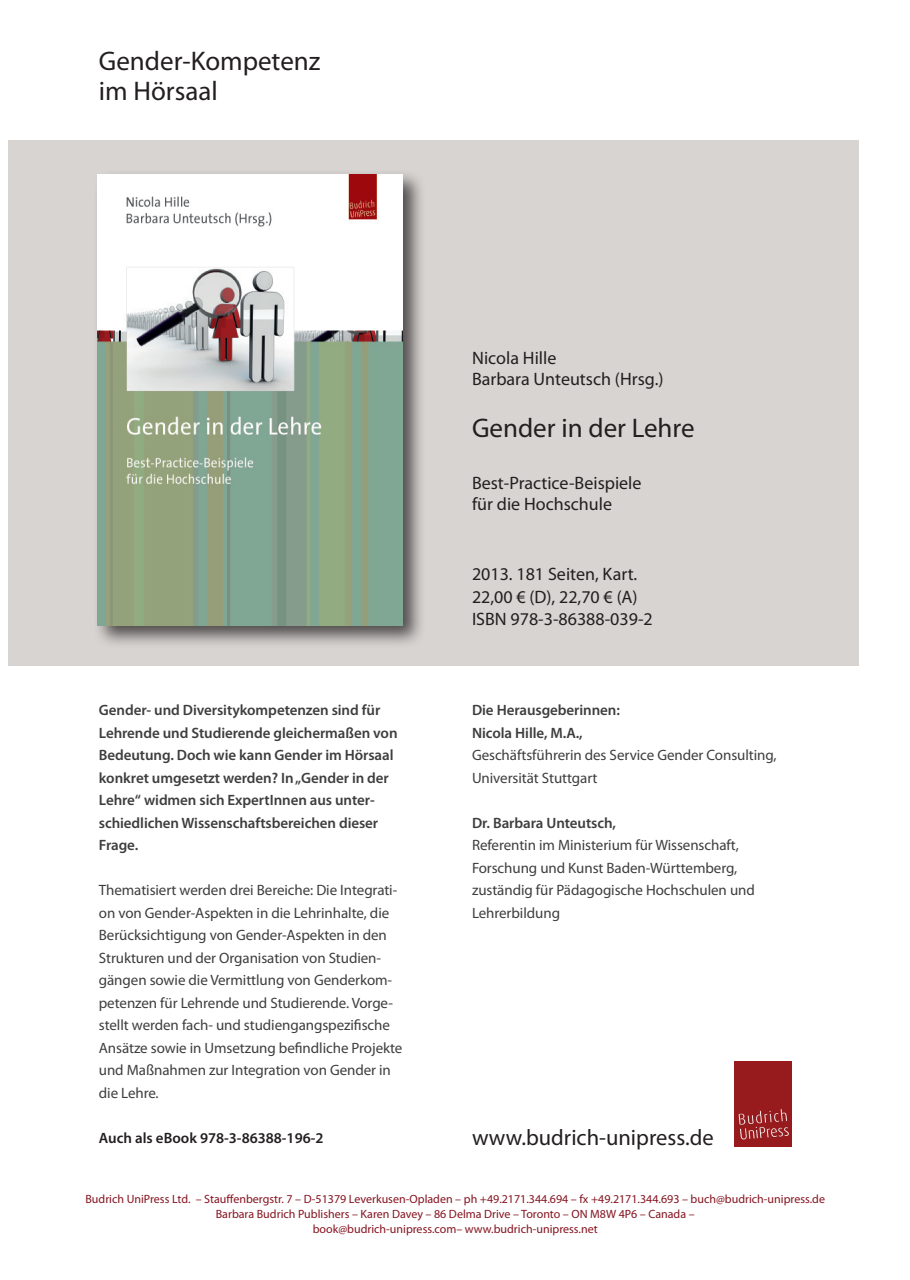
<style>
.page{position:relative;width:910px;height:1280px;background:#fff}
.page>*{position:absolute;margin:0;border:0;box-sizing:border-box;transform-origin:0 0}
.t1{font:27px/30px "Myriad Pro";color:#231f20}
.t2{font:22.5px "Myriad Pro";color:#231f20}
.t3{font:18px/22.5px "Myriad Pro";color:#231f20}
.t4{font:15px/22.5px "Myriad Pro";letter-spacing:-.005em;color:#3e3e3f}
.t5{font:600 15px/22.5px "Myriad Pro";letter-spacing:-.005em;color:#3e3e3f}
.t6{font:600 15px "Myriad Pro";color:#231f20}
.t7{font:12px/15px "Myriad Pro";color:#851420;text-align:center}
</style>
<div class="page">
<div style="left:9px;top:140px;width:850px;height:525px;background:#d8d4d1"></div>
<div style="left:92px;top:169px;width:334px;height:479px;background:#231f20;opacity:.75"></div>
<img style="left:98px;top:174px;width:305px;height:451px">
<img style="left:734px;top:1061px;width:57px;height:85px">
<h1 class="t1" style="left:99px;top:46px;width:223px">Gender-Kompetenz im Hörsaal</h1>
<p class="t5" style="left:99px;top:698px;width:300px">Gender- und Diversitykompetenzen sind für Lehrende und Studierende gleichermaßen von Bedeutung. Doch wie kann Gender im Hörsaal konkret umgesetzt werden? In „Gender in der Lehre“ widmen sich ExpertInnen aus unter&shy;schiedlichen Wissenschaftsbereichen dieser Frage.</p>
<p class="t4" style="left:99px;top:878px;width:305px">Thematisiert werden drei Bereiche: Die Integrati&shy;on von Gender-Aspekten in die Lehrinhalte, die Berücksichtigung von Gender-Aspekten in den Strukturen und der Organisation von Studien&shy;gängen sowie die Vermittlung von Genderkom&shy;petenzen für Lehrende und Studierende. Vorge&shy;stellt werden fach- und studiengangspezifische Ansätze sowie in Umsetzung befindliche Projekte und Maßnahmen zur Integration von Gender in die Lehre.</p>
<p class="t3" style="left:472px;top:347px;width:193px;line-height:21.6px">Nicola Hille<br>Barbara Unteutsch (Hrsg.)</p>
<h1 class="t1" style="left:472px;top:412px;width:224px">Gender in der Lehre</h1>
<p class="t3" style="left:472px;top:471px;width:171px;line-height:21.6px">Best-Practice-Beispiele für die Hochschule</p>
<p class="t3" style="left:472px;top:562px;width:182px">2013. 181 Seiten, Kart.<br>22,00 € (D), 22,70 € (A)<br>ISBN 978-3-86388-039-2</p>
<p class="t5" style="left:472px;top:698px;width:149px">Die Herausgeberinnen:<br>Nicola Hille, M.A.,</p>
<p class="t4" style="left:472px;top:743px;width:306px">Geschäftsführerin des Service Gender Consulting,<br>Universität Stuttgart</p>
<p class="t5" style="left:472px;top:811px;width:146px">Dr. Barbara Unteutsch,</p>
<p class="t4" style="left:472px;top:833px;width:284px">Referentin im Ministerium für Wissenschaft, Forschung und Kunst Baden-Württemberg, zuständig für Pädagogische Hochschulen und Lehrerbildung</p>
<p class="t6" style="left:99px;top:1129px;width:226px">Auch als eBook 978-3-86388-196-2</p>
<h2 class="t2" style="left:472px;top:1123px;width:243px">www.budrich-unipress.de</h2>
<p class="t7" style="left:85px;top:1191px;width:741px">Budrich UniPress Ltd. – Stauffenbergstr. 7 – D-51379 Leverkusen-Opladen – ph +49.2171.344.694 – fx +49.2171.344.693 – buch@budrich-unipress.de<br>Barbara Budrich Publishers – Karen Davey – 86 Delma Drive – Toronto – ON M8W 4P6 – Canada –<br>book@budrich-unipress.com– www.budrich-unipress.net</p>
</div>
